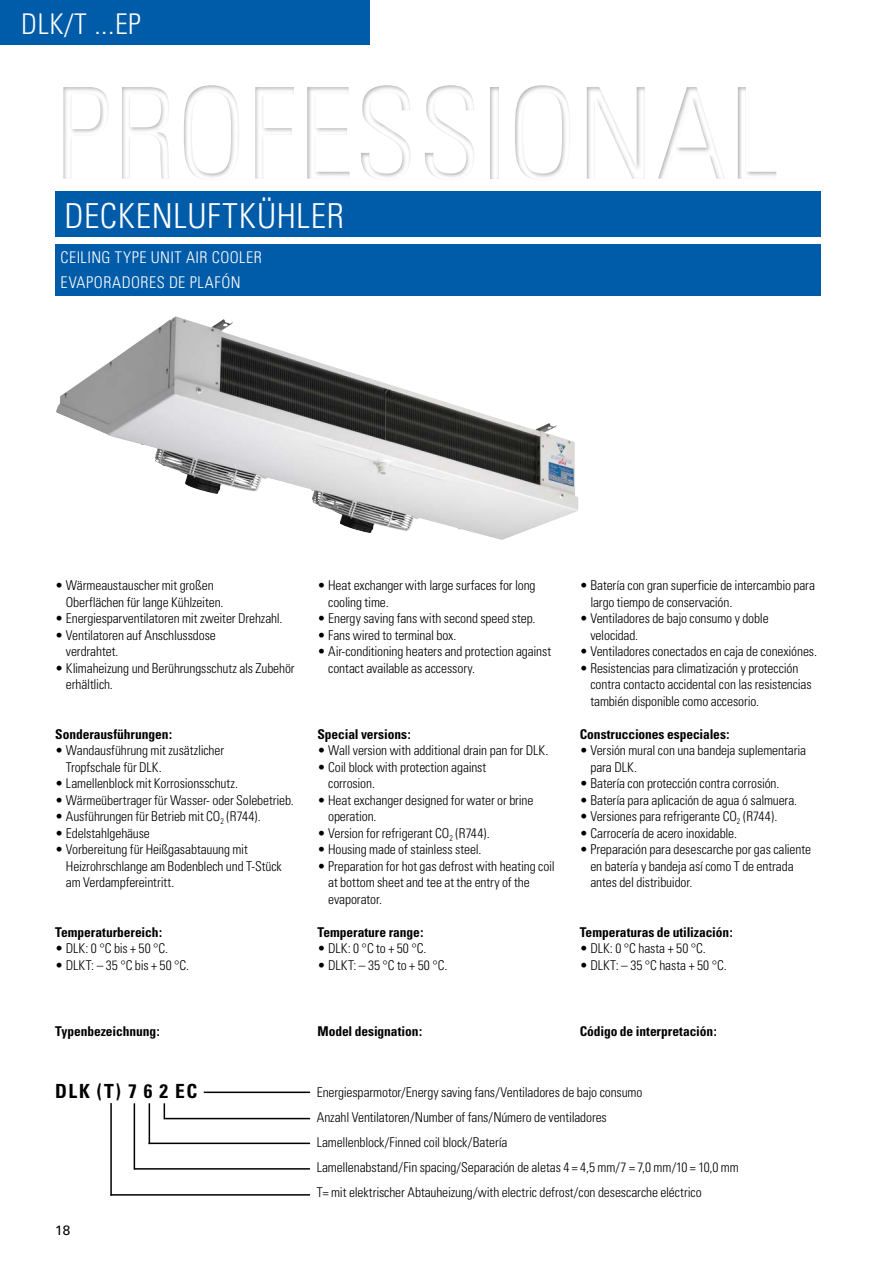
<style>
.page{position:relative;width:893px;height:1263px;background:#fff}
.page>*{position:absolute;margin:0;border:0;box-sizing:border-box;transform-origin:0 0}
.t1{font:300 condensed 34.35px "Univers";letter-spacing:.02em;color:#fff}
.t2{font:300 condensed 28.5px "Univers";color:#fff}
.t3{font:700 condensed 19.5px "Univers";color:#000}
.t4{font:300 condensed 16.2px "Univers";letter-spacing:.03em;color:#fff}
.t5{font:300 condensed 13.5px/16.5px "Univers";letter-spacing:-.01em;color:#000}
.t6{font:700 condensed 13.5px "Univers";letter-spacing:-.005em;color:#000}
.t7{font:13.5px "Univers";color:#000}
</style>
<div class="page">
<div style="left:0;top:0;width:370px;height:45px;background:#005ca9"></div>
<div style="left:55px;top:191px;width:766px;height:46px;background:#005ca9"></div>
<div style="left:55px;top:270px;width:766px;height:25px;background:#005ca9"></div>
<div style="left:55px;top:244px;width:766px;height:26px;background:#005ca9"></div>
<hr style="left:134px;top:1103px;width:1px;height:66px;background:#000">
<hr style="left:110px;top:1103px;width:2px;height:92px;background:#000">
<hr style="left:149px;top:1142px;width:161px;height:2px;background:#000">
<hr style="left:149px;top:1103px;width:1px;height:41px;background:#000">
<hr style="left:134px;top:1168px;width:176px;height:1px;background:#000">
<hr style="left:204px;top:1091px;width:106px;height:2px;background:#000">
<hr style="left:110px;top:1194px;width:200px;height:1px;background:#000">
<hr style="left:165px;top:1118px;width:145px;height:1px;background:#000">
<svg style="left:164px;top:1103px;width:1px;height:16px"></svg>
<img style="left:56px;top:317px;width:522px;height:223px">
<div style="left:34px;top:56px;width:859px;height:157px;background:#000;opacity:.3"></div>
<h2 class="t2" style="left:21px;top:7px;width:121px">DLK/T ...EP</h2>
<h1 class="t1" style="left:65px;top:195px;width:281px">DECKENLUFTKÜHLER</h1>
<p class="t4" style="left:61px;top:247px;width:203px">CEILING TYPE UNIT AIR COOLER</p>
<p class="t4" style="left:61px;top:273px;width:182px">EVAPORADORES DE PLAFÓN</p>
<p class="t5" style="left:66px;top:577px;width:159px;text-indent:-11px">• Wärmeaustauscher mit großen<br>Oberflächen für lange Kühlzeiten.</p>
<p class="t5" style="left:55px;top:610px;width:229px">• Energiesparventilatoren mit zweiter Drehzahl.</p>
<p class="t5" style="left:66px;top:627px;width:151px;text-indent:-11px">• Ventilatoren auf Anschlussdose verdrahtet.</p>
<p class="t5" style="left:66px;top:660px;width:230px;text-indent:-11px">• Klimaheizung und Berührungsschutz als Zubehör erhältlich.</p>
<p class="t6" style="left:55px;top:726px;width:118px">Sonderausführungen:</p>
<p class="t5" style="left:66px;top:742px;width:160px;text-indent:-11px">• Wandausführung mit zusätzlicher<br>Tropfschale für DLK.</p>
<p class="t5" style="left:55px;top:775px;width:184px">• Lamellenblock mit Korrosionsschutz.</p>
<p class="t5" style="left:55px;top:792px;width:240px">• Wärmeübertrager für Wasser- oder Solebetrieb.</p>
<p class="t5" style="left:55px;top:808px;width:207px">• Ausführungen für Betrieb mit CO<sub>2</sub> (R744).</p>
<p class="t5" style="left:55px;top:825px;width:96px">• Edelstahlgehäuse</p>
<p class="t5" style="left:66px;top:841px;width:217px;text-indent:-11px">• Vorbereitung für Heißgasabtauung mit<br>Heizrohrschlange am Bodenblech und T-Stück am Verdampfereintritt.</p>
<p class="t6" style="left:55px;top:924px;width:108px">Temperaturbereich:</p>
<p class="t5" style="left:55px;top:940px;width:114px">• DLK: 0 °C bis + 50 °C.</p>
<p class="t5" style="left:55px;top:957px;width:135px">• DLKT: – 35 °C bis + 50 °C.</p>
<p class="t5" style="left:328px;top:577px;width:209px;text-indent:-11px">• Heat exchanger with large surfaces for long cooling time.</p>
<p class="t5" style="left:317px;top:610px;width:220px">• Energy saving fans with second speed step.</p>
<p class="t5" style="left:317px;top:627px;width:141px">• Fans wired to terminal box.</p>
<p class="t5" style="left:328px;top:643px;width:224px;text-indent:-11px">• Air-conditioning heaters and protection against contact available as accessory.</p>
<p class="t6" style="left:317px;top:726px;width:95px">Special versions:</p>
<p class="t5" style="left:317px;top:742px;width:232px">• Wall version with additional drain pan for DLK.</p>
<p class="t5" style="left:328px;top:759px;width:160px;text-indent:-11px">• Coil block with protection against corrosion.</p>
<p class="t5" style="left:328px;top:792px;width:207px;text-indent:-11px">• Heat exchanger designed for water or brine operation.</p>
<p class="t5" style="left:317px;top:825px;width:174px">• Version for refrigerant CO<sub>2</sub> (R744).</p>
<p class="t5" style="left:317px;top:841px;width:166px">• Housing made of stainless steel.</p>
<p class="t5" style="left:328px;top:858px;width:228px;text-indent:-11px">• Preparation for hot gas defrost with heating coil at bottom sheet and tee at the entry of the evaporator.</p>
<p class="t6" style="left:317px;top:924px;width:107px">Temperature range:</p>
<p class="t5" style="left:317px;top:940px;width:110px">• DLK: 0 °C to + 50 °C.</p>
<p class="t5" style="left:317px;top:957px;width:131px">• DLKT: – 35 °C to + 50 °C.</p>
<p class="t5" style="left:590px;top:577px;width:226px;text-indent:-11px">• Batería con gran superficie de intercambio para largo tiempo de conservación.</p>
<p class="t5" style="left:590px;top:610px;width:180px;text-indent:-11px">• Ventiladores de bajo consumo y doble velocidad.</p>
<p class="t5" style="left:580px;top:643px;width:239px">• Ventiladores conectados en caja de conexiónes.</p>
<p class="t5" style="left:590px;top:660px;width:223px;text-indent:-11px">• Resistencias para climatización y protección contra contacto accidental con las resistencias también disponible como accesorio.</p>
<p class="t6" style="left:580px;top:726px;width:151px">Construcciones especiales:</p>
<p class="t5" style="left:590px;top:742px;width:217px;text-indent:-11px">• Versión mural con una bandeja suplementaria para DLK.</p>
<p class="t5" style="left:580px;top:775px;width:201px">• Batería con protección contra corrosión.</p>
<p class="t5" style="left:580px;top:792px;width:219px">• Batería para aplicación de agua ó salmuera.</p>
<p class="t5" style="left:580px;top:808px;width:199px">• Versiones para refrigerante CO<sub>2</sub> (R744).</p>
<p class="t5" style="left:580px;top:825px;width:159px">• Carrocería de acero inoxidable.</p>
<p class="t5" style="left:590px;top:841px;width:222px;text-indent:-11px">• Preparación para desescarche por gas caliente en batería y bandeja así como T de entrada antes del distribuidor.</p>
<p class="t6" style="left:580px;top:924px;width:155px">Temperaturas de utilización:</p>
<p class="t5" style="left:580px;top:940px;width:128px">• DLK: 0 °C hasta + 50 °C.</p>
<p class="t5" style="left:580px;top:957px;width:149px">• DLKT: – 35 °C hasta + 50 °C.</p>
<p class="t6" style="left:55px;top:1023px;width:106px">Typenbezeichnung:</p>
<p class="t6" style="left:317px;top:1023px;width:106px">Model designation:</p>
<p class="t6" style="left:580px;top:1023px;width:139px">Código de interpretación:</p>
<h3 class="t3" style="left:55px;top:1079px;width:143px">DLK (T) 7 6 2 EC</h3>
<p class="t5" style="left:317px;top:1080px;width:423px;line-height:24.9px">Energiesparmotor/Energy saving fans/Ventiladores de bajo consumo<br>Anzahl Ventilatoren/Number of fans/Número de ventiladores<br>Lamellenblock/Finned coil block/Batería<br>Lamellenabstand/Fin spacing/Separación de aletas 4 = 4,5 mm/7 = 7,0 mm/10 = 10,0 mm T= mit elektrischer Abtauheizung/with electric defrost/con desescarche eléctrico</p>
<p class="t7" style="left:55px;top:1222px;width:17px">18</p>
</div>
